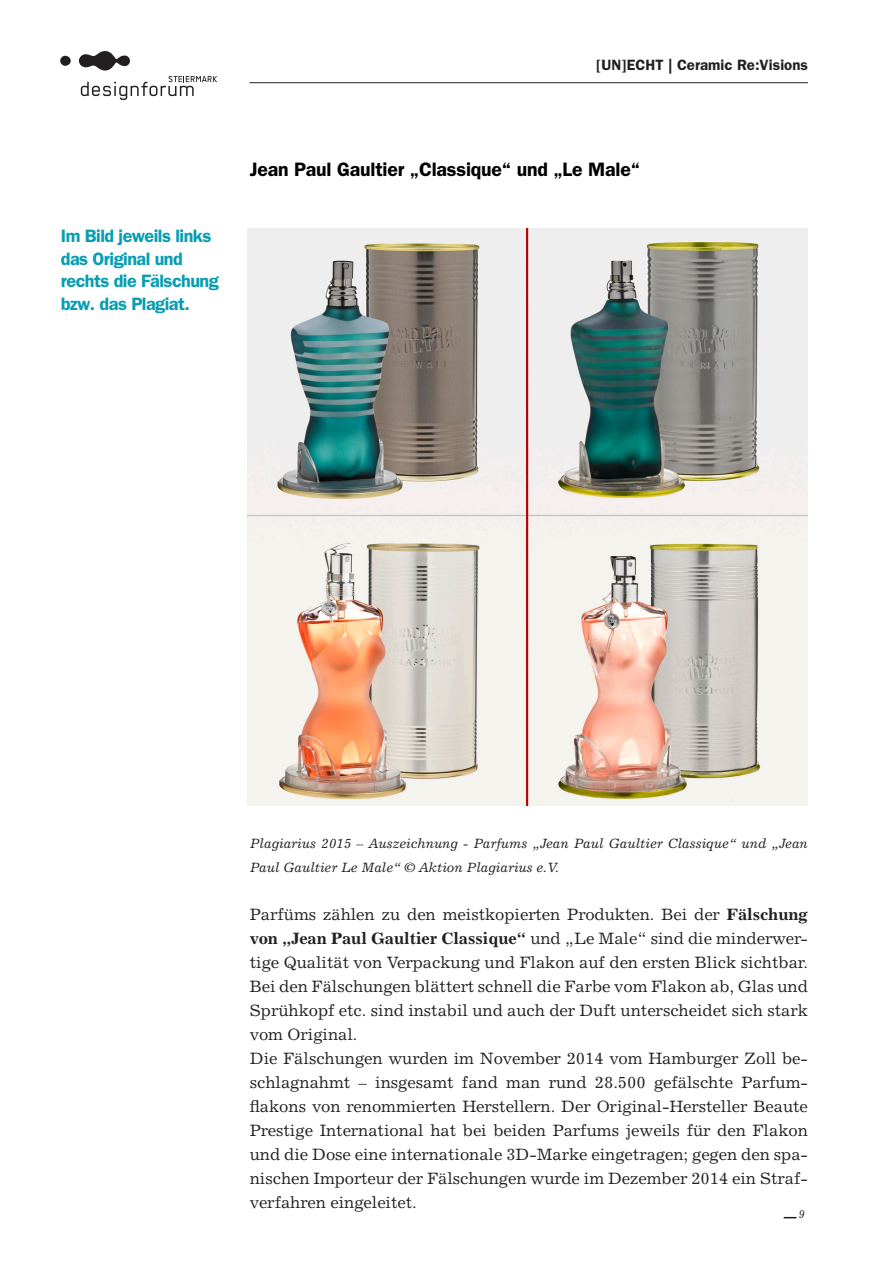
<style>
.page{position:relative;width:893px;height:1263px;background:#fff}
.page>*{position:absolute;margin:0;border:0;box-sizing:border-box;transform-origin:0 0}
.t1{font:600 19.5px "Franklin Gothic";letter-spacing:-.01em;color:#000}
.t2{font:600 18px/22.5px "Franklin Gothic";letter-spacing:-.03em;color:#079db2}
.t3{font:16.5px/24px "Excelsior";letter-spacing:-.005em;color:#231f20;text-align:justify}
.t4{font:600 15px "ITC Franklin Gothic Std";color:#231f20}
.t5{font:italic 13.5px/24px "Excelsior";letter-spacing:-.005em;color:#231f20}
.t6{font:italic 11.25px "Excelsior";color:#231f20}
.s1{font-weight:700}
</style>
<div class="page">
<hr style="left:249px;top:82px;width:559px;height:1px;background:#231f20">
<svg style="left:784px;top:1217px;width:12px;height:1px"></svg>
<div style="left:60px;top:56px;width:11px;height:10px;background:#231f20;border-radius:50%"></div>
<svg style="left:79px;top:51px;width:138px;height:49px"></svg>
<img style="left:248px;top:229px;width:560px;height:577px">
<p class="t4" style="left:596px;top:56px;width:214px">[UN]ECHT | Ceramic Re:Visions</p>
<p class="t2" style="left:61px;top:225px;width:159px">Im Bild jeweils links das Original und rechts die Fälschung bzw. das Plagiat.</p>
<p class="t1" style="left:250px;top:158px;width:392px">Jean Paul Gaultier „Classique“ und „Le Male“</p>
<p class="t5" style="left:250px;top:831px;width:560px">Plagiarius 2015 – Auszeichnung - Parfums „Jean Paul Gaultier Classique“ und „Jean<br>Paul Gaultier Le Male“ © Aktion Plagiarius e.V.</p>
<p class="t3" style="left:250px;top:902px;width:560px">Parfüms zählen zu den meistkopierten Produkten. Bei der <span class="s1">Fälschung von „Jean Paul Gaultier Classique“</span> und „Le Male“ sind die minderwer&shy;tige Qualität von Verpackung und Flakon auf den ersten Blick sichtbar.<br>Bei den Fälschungen blättert schnell die Farbe vom Flakon ab, Glas und Sprühkopf etc. sind instabil und auch der Duft unterscheidet sich stark vom Original.</p>
<p class="t3" style="left:250px;top:1046px;width:560px">Die Fälschungen wurden im November 2014 vom Hamburger Zoll be&shy;schlagnahmt – insgesamt fand man rund 28.500 gefälschte Parfum&shy;flakons von renommierten Herstellern. Der Original-Hersteller Beaute Prestige International hat bei beiden Parfums jeweils für den Flakon und die Dose eine internationale 3D-Marke eingetragen; gegen den spa&shy;nischen Importeur der Fälschungen wurde im Dezember 2014 ein Straf&shy;verfahren eingeleitet.</p>
<p class="t6" style="left:798px;top:1208px;width:8px">9</p>
</div>
